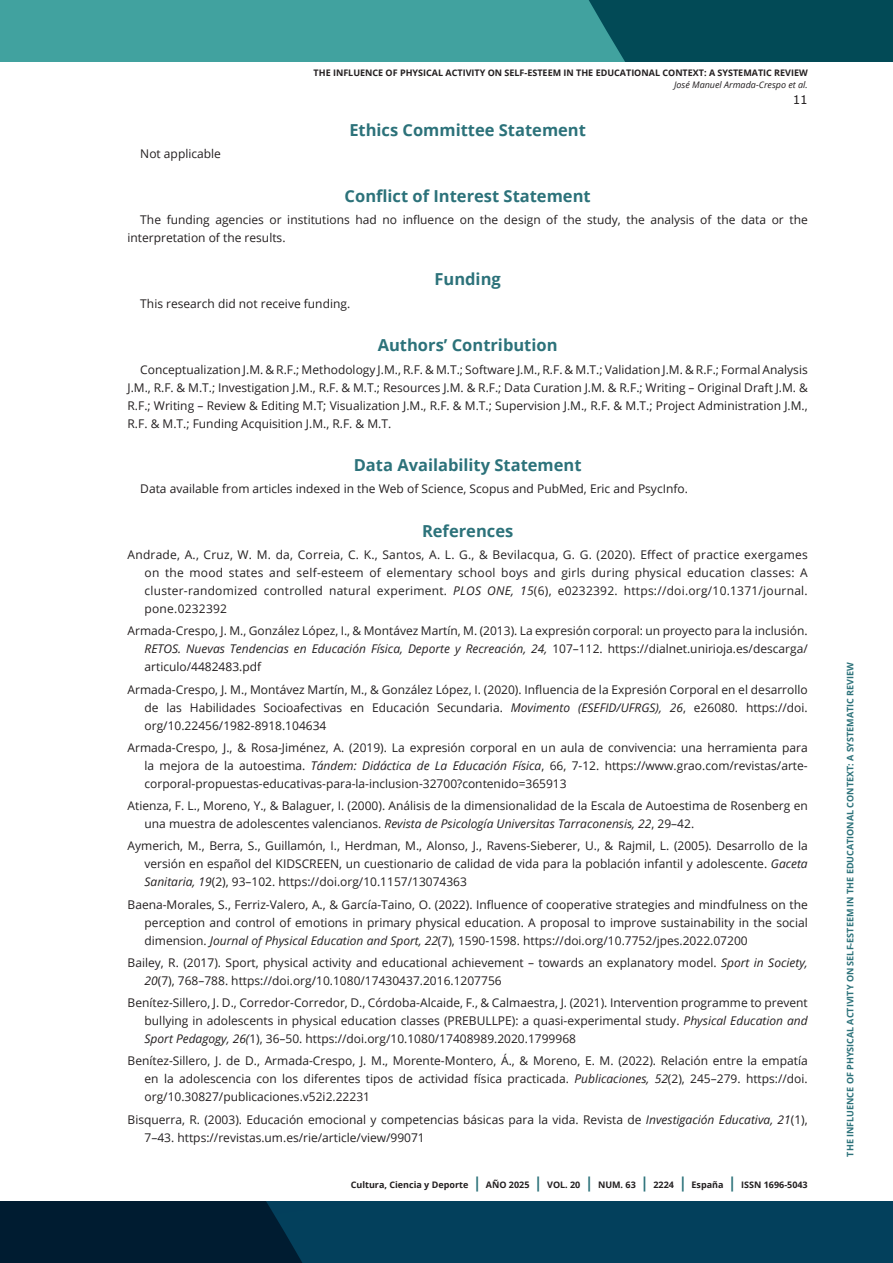
<style>
.page{position:relative;width:893px;height:1263px;background:#fff}
.page>*{position:absolute;margin:0;border:0;box-sizing:border-box;transform-origin:0 0}
.subtitulo_H3{font:700 16.5px "Open Sans";color:#2c727a}
.bibliografia{font:12px/18px "Open Sans";color:#231f20;text-align:justify}
.Cuerpo_de_texto_P{font:12px/18px "Open Sans";color:#231f20}
.t1{font:12px "Verdana";color:#231f20}
.t2{font:700 9px "Open Sans";color:#231f20}
.t3{font:700 9px "Open Sans";color:#2c727a}
.t4{font:italic 9px "Open Sans";color:#231f20}
.s1{font-style:italic}
.s2{font-size:15px;color:#2c727a}
</style>
<div class="page">
<svg style="left:0;top:1201px;width:893px;height:62px;background:#02344e"></svg>
<div style="left:0;top:0;width:893px;height:62px;background:#41a29f"></div>
<div style="left:589px;top:0;width:304px;height:62px;background:#024a56"></div>
<p class="t2" style="left:314px;top:67px;width:496px">THE INFLUENCE OF PHYSICAL ACTIVITY ON SELF-ESTEEM IN THE EDUCATIONAL CONTEXT: A SYSTEMATIC REVIEW</p>
<p class="t4" style="left:674px;top:79px;width:135px">José Manuel Armada-Crespo et al.</p>
<p class="t1" style="left:793px;top:91px;width:17px">11</p>
<p class="Cuerpo_de_texto_P" style="left:140px;top:145px;width:82px">Not applicable</p>
<p class="subtitulo_H3" style="left:349px;top:118px;width:238px">Ethics Committee Statement</p>
<p class="subtitulo_H3" style="left:345px;top:184px;width:248px">Conflict of Interest Statement</p>
<p class="Cuerpo_de_texto_P" style="left:128px;top:210px;width:682px;text-indent:13px">The funding agencies or institutions had no influence on the design of the study, the analysis of the data or the interpretation of the results.</p>
<p class="subtitulo_H3" style="left:434px;top:268px;width:68px">Funding</p>
<p class="Cuerpo_de_texto_P" style="left:140px;top:294px;width:211px">This research did not receive funding.</p>
<p class="subtitulo_H3" style="left:378px;top:334px;width:181px">Authors’ Contribution</p>
<p class="Cuerpo_de_texto_P" style="left:128px;top:360px;width:682px;text-align:justify;text-indent:13px">Conceptualization J.M. &amp; R.F.; Methodology J.M., R.F. &amp; M.T.; Software J.M., R.F. &amp; M.T.; Validation J.M. &amp; R.F.; Formal Analysis J.M., R.F. &amp; M.T.; Investigation J.M., R.F. &amp; M.T.; Resources J.M. &amp; R.F.; Data Curation J.M. &amp; R.F.; Writing – Original Draft J.M. &amp; R.F.; Writing – Review &amp; Editing M.T; Visualization J.M., R.F. &amp; M.T.; Supervision J.M., R.F. &amp; M.T.; Project Administration J.M., R.F. &amp; M.T.; Funding Acquisition J.M., R.F. &amp; M.T.</p>
<p class="subtitulo_H3" style="left:354px;top:453px;width:229px">Data Availability Statement</p>
<p class="Cuerpo_de_texto_P" style="left:140px;top:480px;width:549px">Data available from articles indexed in the Web of Science, Scopus and PubMed, Eric and PsycInfo.</p>
<p class="subtitulo_H3" style="left:422px;top:519px;width:93px">References</p>
<p class="bibliografia" style="left:145px;top:545px;width:665px;text-indent:-17px">Andrade, A., Cruz, W. M. da, Correia, C. K., Santos, A. L. G., &amp; Bevilacqua, G. G. (2020). Effect of practice exergames on the mood states and self-esteem of elementary school boys and girls during physical education classes: A cluster-randomized controlled natural experiment. <span class="s1">PLOS ONE, 15</span>(6), e0232392. https://doi.org/10.1371/journal. pone.0232392</p>
<p class="bibliografia" style="left:145px;top:622px;width:665px;text-indent:-17px">Armada-Crespo, J. M., González López, I., &amp; Montávez Martín, M. (2013). La expresión corporal: un proyecto para la inclusión.<br><span class="s1">RETOS. Nuevas Tendencias en Educación Física, Deporte y Recreación, 24,</span> 107–112. https://dialnet.unirioja.es/descarga/ articulo/4482483.pdf</p>
<p class="bibliografia" style="left:145px;top:680px;width:665px;text-indent:-17px">Armada-Crespo, J. M., Montávez Martín, M., &amp; González López, I. (2020). Influencia de la Expresión Corporal en el desarrollo de las Habilidades Socioafectivas en Educación Secundaria. <span class="s1">Movimento (ESEFID/UFRGS), 26</span>, e26080. https://doi. org/10.22456/1982-8918.104634</p>
<p class="bibliografia" style="left:145px;top:738px;width:665px;text-indent:-17px">Armada-Crespo, J., &amp; Rosa-Jiménez, A. (2019). La expresión corporal en un aula de convivencia: una herramienta para la mejora de la autoestima. <span class="s1">Tándem: Didáctica de La Educación Física</span>, 66, 7-12. https://www.grao.com/revistas/arte&shy;corporal-propuestas-educativas-para-la-inclusion-32700?contenido=365913</p>
<p class="bibliografia" style="left:145px;top:796px;width:665px;text-indent:-17px">Atienza, F. L., Moreno, Y., &amp; Balaguer, I. (2000). Análisis de la dimensionalidad de la Escala de Autoestima de Rosenberg en una muestra de adolescentes valencianos. <span class="s1">Revista de Psicología Universitas Tarraconensis, 22</span>, 29–42.</p>
<p class="bibliografia" style="left:145px;top:837px;width:665px;text-indent:-17px">Aymerich, M., Berra, S., Guillamón, I., Herdman, M., Alonso, J., Ravens-Sieberer, U., &amp; Rajmil, L. (2005). Desarrollo de la versión en español del KIDSCREEN, un cuestionario de calidad de vida para la población infantil y adolescente. <span class="s1">Gaceta Sanitaria, 19</span>(2), 93–102. https://doi.org/10.1157/13074363</p>
<p class="bibliografia" style="left:145px;top:895px;width:665px;text-indent:-17px">Baena-Morales, S., Ferriz-Valero, A., &amp; García-Taino, O. (2022). Influence of cooperative strategies and mindfulness on the perception and control of emotions in primary physical education. A proposal to improve sustainability in the social dimension. <span class="s1">Journal of Physical Education and Sport, 22</span>(7), 1590-1598. https://doi.org/10.7752/jpes.2022.07200</p>
<p class="bibliografia" style="left:145px;top:953px;width:665px;text-indent:-17px">Bailey, R. (2017). Sport, physical activity and educational achievement – towards an explanatory model. <span class="s1">Sport in Society,<br>20</span>(7), 768–788. https://doi.org/10.1080/17430437.2016.1207756</p>
<p class="bibliografia" style="left:145px;top:993px;width:665px;text-indent:-17px">Benítez-Sillero, J. D., Corredor-Corredor, D., Córdoba-Alcaide, F., &amp; Calmaestra, J. (2021). Intervention programme to prevent bullying in adolescents in physical education classes (PREBULLPE): a quasi-experimental study. <span class="s1">Physical Education and Sport Pedagogy, 26(</span>1), 36–50. https://doi.org/10.1080/17408989.2020.1799968</p>
<p class="bibliografia" style="left:145px;top:1052px;width:665px;text-indent:-17px">Benítez-Sillero, J. de D., Armada-Crespo, J. M., Morente-Montero, Á., &amp; Moreno, E. M. (2022). Relación entre la empatía en la adolescencia con los diferentes tipos de actividad física practicada. <span class="s1">Publicaciones, 52</span>(2), 245–279. https://doi. org/10.30827/publicaciones.v52i2.22231</p>
<p class="bibliografia" style="left:145px;top:1110px;width:665px;text-indent:-17px">Bisquerra, R. (2003). Educación emocional y competencias básicas para la vida. Revista de <span class="s1">Investigación Educativa, 21</span>(1),<br>7–43. https://revistas.um.es/rie/article/view/99071</p>
<p class="t2" style="left:351px;top:1179px;width:458px">Cultura, Ciencia y Deporte <span class="s2">|</span> AÑO 2025 <span class="s2">|</span> VOL. 20 <span class="s2">|</span> NUM. 63 <span class="s2">|</span> 2224 <span class="s2">|</span> España <span class="s2">|</span> ISSN 1696-5043</p>
<p class="t3" style="left:844px;top:1156px;width:496px;rotate:-90deg">THE INFLUENCE OF PHYSICAL ACTIVITY ON SELF-ESTEEM IN THE EDUCATIONAL CONTEXT: A SYSTEMATIC REVIEW</p>
</div>
